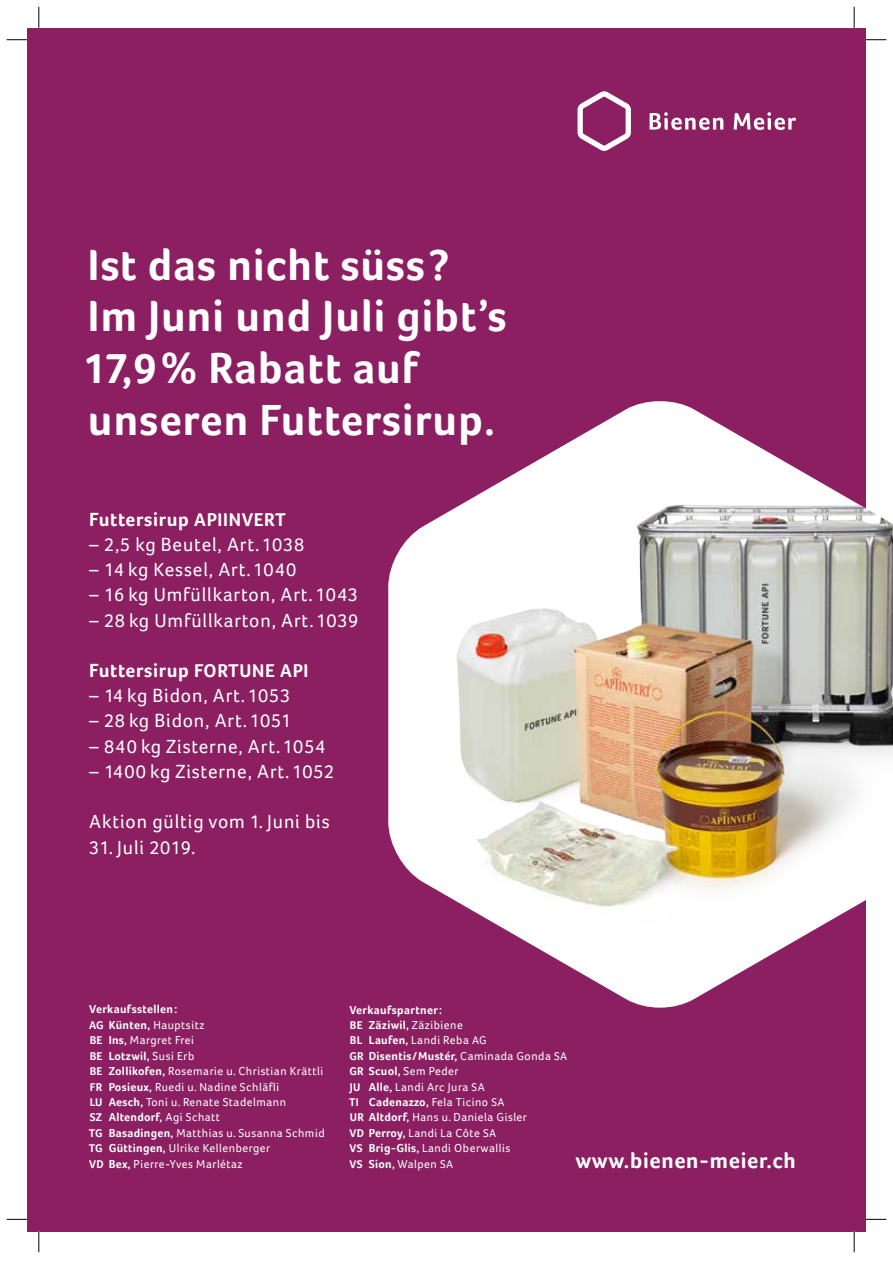
<style>
.page{position:relative;width:893px;height:1263px;background:#fff}
.page>*{position:absolute;margin:0;border:0;box-sizing:border-box;transform-origin:0 0}
.t1{font:700 44.85px/51.9px "Foco";letter-spacing:.025em;color:#fff}
.t2{font:700 22.35px "Foco";letter-spacing:.03em;color:#fff}
.t3{font:19.65px "Foco";letter-spacing:.045em;color:#fff}
.t4{font:700 19.65px "Foco";letter-spacing:.035em;color:#fff}
.t5{font:19.05px "Foco";letter-spacing:.015em;color:#fff}
.t6{font:11.85px/15.5px "Foco";letter-spacing:.045em;color:#fff}
.s1{font-size:43.5px}
.s2{font-size:19.05px}
.s3{font-size:19.65px}
.s4{font-weight:700}
.s5{font-weight:700;font-size:11.55px}
.s6{font-size:11.55px}
</style>
<div class="page">
<div style="left:27px;top:28px;width:839px;height:1203px;background:#8b1f61"></div>
<svg style="left:550px;top:401px;width:220px;height:607px;fill:#fff"></svg>
<img style="left:388px;top:453px;width:505px;height:522px">
<svg style="left:577px;top:91px;width:219px;height:60px"></svg>
<svg style="left:7px;top:39px;width:20px;height:1px"></svg>
<svg style="left:866px;top:39px;width:20px;height:1px"></svg>
<svg style="left:7px;top:1219px;width:20px;height:1px"></svg>
<svg style="left:866px;top:1219px;width:20px;height:1px"></svg>
<svg style="left:39px;top:7px;width:1px;height:21px"></svg>
<svg style="left:39px;top:1231px;width:1px;height:21px"></svg>
<svg style="left:854px;top:7px;width:1px;height:21px"></svg>
<svg style="left:854px;top:1231px;width:1px;height:21px"></svg>
<h1 class="t1" style="left:83px;top:238px;width:425px">Ist das nicht süss?<br>Im Juni und Juli gibt’s<br><span class="s1">17</span>,<span class="s1">9</span>% Rabatt auf unseren Futtersirup.</h1>
<h3 class="t4" style="left:89px;top:507px;width:198px">Futtersirup <span class="s2">APIINVERT</span></h3>
<h3 class="t3" style="left:89px;top:533px;width:217px">– <span class="s2">2</span>,<span class="s2">5</span> kg Beutel, Art.<span class="s2">1038</span></h3>
<h3 class="t3" style="left:89px;top:558px;width:209px">– <span class="s2">14</span> kg Kessel, Art.<span class="s2">1040</span></h3>
<h3 class="t3" style="left:89px;top:583px;width:270px">– <span class="s2">16</span> kg Umfüllkarton, Art.<span class="s2">1043</span></h3>
<h3 class="t3" style="left:89px;top:609px;width:271px">– <span class="s2">28</span> kg Umfüllkarton, Art.<span class="s2">1039</span></h3>
<h3 class="t4" style="left:89px;top:659px;width:221px">Futtersirup <span class="s2">FORTUNE API</span></h3>
<h3 class="t3" style="left:89px;top:684px;width:203px">– <span class="s2">14</span> kg Bidon, Art.<span class="s2">1053</span></h3>
<h3 class="t3" style="left:89px;top:709px;width:204px">– <span class="s2">28</span> kg Bidon, Art.<span class="s2">1051</span></h3>
<h3 class="t3" style="left:89px;top:735px;width:238px">– <span class="s2">840</span> kg Zisterne, Art.<span class="s2">1054</span></h3>
<h3 class="t3" style="left:89px;top:760px;width:247px">– <span class="s2">1400</span> kg Zisterne, Art.<span class="s2">1052</span></h3>
<h3 class="t3" style="left:89px;top:810px;width:242px">Aktion gültig vom <span class="s2">1</span>. Juni bis</h3>
<h3 class="t5" style="left:89px;top:836px;width:108px">31<span class="s3">. Juli</span> 2019<span class="s3">.</span></h3>
<p class="t6" style="left:89px;top:1002px;width:237px"><span class="s4">Verkaufsstellen:<br></span><span class="s5">AG</span> <span class="s4">Künten,</span> Hauptsitz<br><span class="s5">BE</span> <span class="s4">Ins,</span> Margret Frei<br><span class="s5">BE</span> <span class="s4">Lotzwil,</span> Susi Erb<br><span class="s5">BE</span> <span class="s4">Zollikofen,</span> Rosemarie u. Christian Krättli<br><span class="s5">FR</span> <span class="s4">Posieux,</span> Ruedi u. Nadine Schläfli<br><span class="s5">LU</span> <span class="s4">Aesch,</span> Toni u. Renate Stadelmann<br><span class="s5">SZ</span> <span class="s4">Altendorf,</span> Agi Schatt<br><span class="s5">TG</span> <span class="s4">Basadingen,</span> Matthias u. Susanna Schmid<br><span class="s5">TG</span> <span class="s4">Güttingen,</span> Ulrike Kellenberger<br><span class="s5">VD</span> <span class="s4">Bex,</span> Pierre-Yves Marlétaz</p>
<p class="t6" style="left:349px;top:1002px;width:220px"><span class="s4">Verkaufspartner:<br></span><span class="s5">BE</span> <span class="s4">Zäziwil,</span> Zäzibiene<br><span class="s5">BL</span> <span class="s4">Laufen,</span> Landi Reba <span class="s6">AG<br></span><span class="s5">GR</span> <span class="s4">Disentis/Mustér,</span> Caminada Gonda <span class="s6">SA<br></span><span class="s5">GR</span> <span class="s4">Scuol,</span> Sem Peder<br><span class="s5">JU</span> <span class="s4">Alle,</span> Landi Arc Jura <span class="s6">SA<br></span><span class="s5">TI</span> <span class="s4">Cadenazzo,</span> Fela Ticino <span class="s6">SA<br></span><span class="s5">UR</span> <span class="s4">Altdorf,</span> Hans u. Daniela Gisler<br><span class="s5">VD</span> <span class="s4">Perroy,</span> Landi La Côte <span class="s6">SA<br></span><span class="s5">VS</span> <span class="s4">Brig-Glis,</span> Landi Oberwallis<br><span class="s5">VS</span> <span class="s4">Sion,</span> Walpen <span class="s6">SA</span></p>
<h2 class="t2" style="left:575px;top:1147px;width:222px">www.bienen-meier.ch</h2>
</div>
